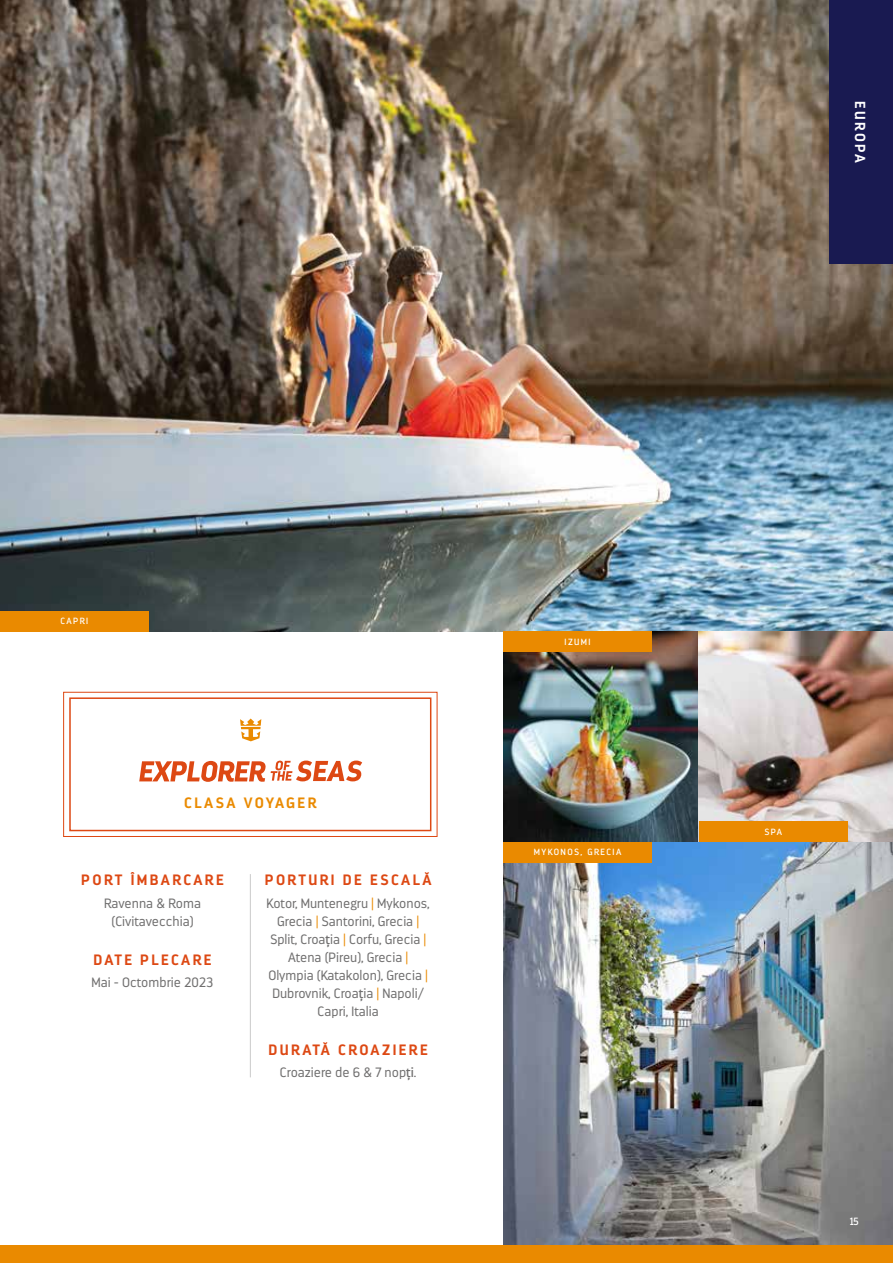
<style>
.page{position:relative;width:893px;height:1263px;background:#fff}
.page>*{position:absolute;margin:0;border:0;box-sizing:border-box;transform-origin:0 0}
.t1{font:700 15px "Darwin";letter-spacing:.16em;color:#dd4813}
.t2{font:700 15px "Darwin";letter-spacing:.155em;color:#ea8a00}
.t3{font:700 14.55px "Darwin";letter-spacing:.16em;color:#fff}
.t4{font:300 13.5px/18px "Darwin";color:#706f6f;text-align:center}
.t5{font:10.5px "Darwin";color:#fff}
.t6{font:9px "Darwin";letter-spacing:.16em;color:#fff}
.s1{color:#ea8a00}
.s2{font-weight:400}
</style>
<div class="page">
<div style="left:63px;top:692px;width:374px;height:145px;border:1px solid #dd4813"></div>
<img style="left:503px;top:842px;width:390px;height:404px">
<img style="left:0;top:0;width:893px;height:631px">
<img style="left:503px;top:631px;width:196px;height:211px">
<img style="left:699px;top:631px;width:194px;height:211px">
<hr style="left:250px;top:874px;width:1px;height:203px;background:#cacaca">
<div style="left:503px;top:631px;width:149px;height:21px;background:#ea8a00"></div>
<div style="left:503px;top:842px;width:149px;height:21px;background:#ea8a00"></div>
<div style="left:699px;top:821px;width:149px;height:21px;background:#ea8a00"></div>
<div style="left:0;top:611px;width:149px;height:20px;background:#ea8a00"></div>
<div style="left:0;top:1246px;width:893px;height:17px;background:#ea8a00"></div>
<div style="left:829px;top:0;width:64px;height:264px;background:#191a51"></div>
<svg style="left:139px;top:760px;width:223px;height:22px"></svg>
<svg style="left:240px;top:718px;width:21px;height:23px"></svg>
<div style="left:69px;top:697px;width:362px;height:134px;border:2px solid #dd4813"></div>
<p class="t3" style="left:869px;top:101px;width:63px;rotate:90deg">EUROPA</p>
<p class="t6" style="left:61px;top:615px;width:29px">CAPRI</p>
<p class="t2" style="left:184px;top:794px;width:134px">CLASA VOYAGER</p>
<p class="t1" style="left:81px;top:871px;width:144px">PORT ÎMBARCARE</p>
<p class="t4" style="left:104px;top:894px;width:98px">Ravenna &amp; Roma (Civitavecchia)</p>
<p class="t1" style="left:93px;top:951px;width:120px">DATE PLECARE</p>
<p class="t4" style="left:92px;top:974px;width:123px">Mai - Octombrie 2023</p>
<p class="t1" style="left:265px;top:871px;width:168px">PORTURI DE ESCALĂ</p>
<p class="t4" style="left:267px;top:894px;width:165px">Kotor, Muntenegru <span class="s1">|</span> Mykonos,<br>Grecia <span class="s1">|</span> Santorini, Grecia <span class="s1">|<br></span>Split, Croa<span class="s2">ț</span>ia <span class="s1">|</span> Corfu, Grecia <span class="s1">|<br></span>Atena (Pireu), Grecia <span class="s1">|<br></span>Olympia (Katakolon), Grecia <span class="s1">|<br></span>Dubrovnik, Croa<span class="s2">ț</span>ia <span class="s1">|</span> Napoli/<br>Capri, Italia</p>
<p class="t1" style="left:269px;top:1041px;width:161px">DURATĂ CROAZIERE</p>
<p class="t4" style="left:280px;top:1064px;width:138px">Croaziere de 6 &amp; 7 nop<span class="s2">ți</span>.</p>
<p class="t6" style="left:565px;top:636px;width:28px">IZUMI</p>
<p class="t6" style="left:534px;top:847px;width:89px">MYKONOS, GRECIA</p>
<p class="t6" style="left:764px;top:826px;width:19px">SPA</p>
<p class="t5" style="left:850px;top:1215px;width:10px">15</p>
</div>
